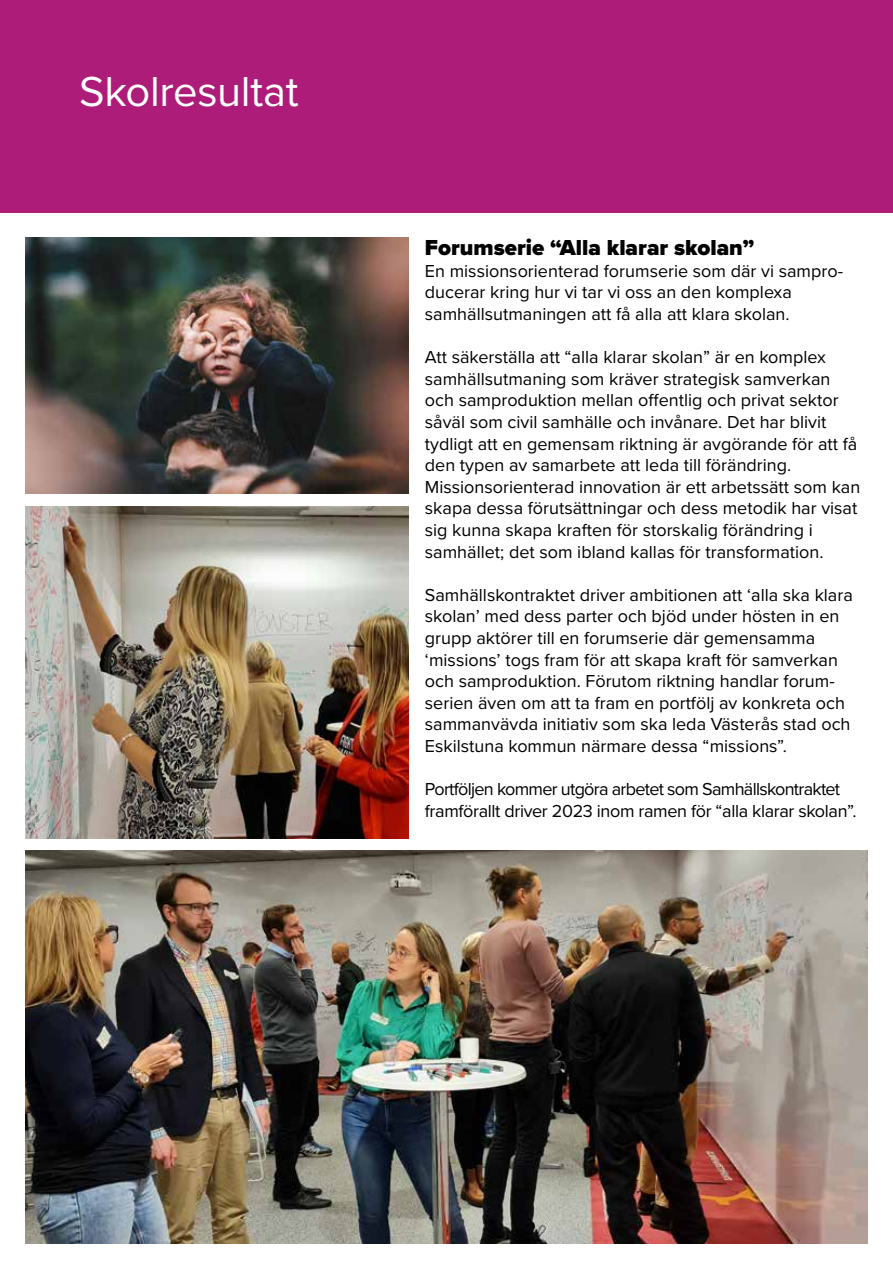
<style>
.page{position:relative;width:893px;height:1263px;background:#fff}
.page>*{position:absolute;margin:0;border:0;box-sizing:border-box;transform-origin:0 0}
.t1{font:43.5px "Proxima Nova";letter-spacing:-.005em;color:#fff}
.t2{font:900 22.5px "Proxima Nova";color:#000}
.t3{font:18px/21.6px "Proxima Nova";color:#000}
.t4{font:18px/21.6px "Proxima Nova";letter-spacing:-.04em;color:#000}
</style>
<div class="page">
<img style="left:25px;top:238px;width:384px;height:256px">
<div style="left:0;top:0;width:893px;height:213px;background:#ae1c7a"></div>
<img style="left:25px;top:850px;width:843px;height:394px">
<img style="left:25px;top:506px;width:384px;height:332px">
<h1 class="t1" style="left:79px;top:59px;width:221px">Skolresultat</h1>
<p class="t2" style="left:425px;top:231px;width:331px">Forumserie “Alla klarar skolan”</p>
<p class="t3" style="left:425px;top:259px;width:420px">En missionsorienterad forumserie som där vi sampro&shy;ducerar kring hur vi tar vi oss an den komplexa samhällsutmaningen att få alla att klara skolan.</p>
<p class="t3" style="left:425px;top:346px;width:437px">Att säkerställa att “alla klarar skolan” är en komplex samhällsutmaning som kräver strategisk samverkan och samproduktion mellan offentlig och privat sektor såväl som civil samhälle och invånare. Det har blivit tydligt att en gemensam riktning är avgörande för att få den typen av samarbete att leda till förändring.<br>Missionsorienterad innovation är ett arbetssätt som kan skapa dessa förutsättningar och dess metodik har visat sig kunna skapa kraften för storskalig förändring i samhället; det som ibland kallas för transformation.</p>
<p class="t3" style="left:425px;top:583px;width:429px">Samhällskontraktet driver ambitionen att ‘alla ska klara skolan’ med dess parter och bjöd under hösten in en grupp aktörer till en forumserie där gemensamma ‘missions’ togs fram för att skapa kraft för samverkan och samproduktion. Förutom riktning handlar forum&shy;serien även om att ta fram en portfölj av konkreta och sammanvävda initiativ som ska leda Västerås stad och Eskilstuna kommun närmare dessa “missions”.</p>
<p class="t4" style="left:425px;top:778px;width:433px">Portföljen kommer utgöra arbetet som Samhällskontraktet framförallt driver 2023 inom ramen för “alla klarar skolan”.</p>
</div>
